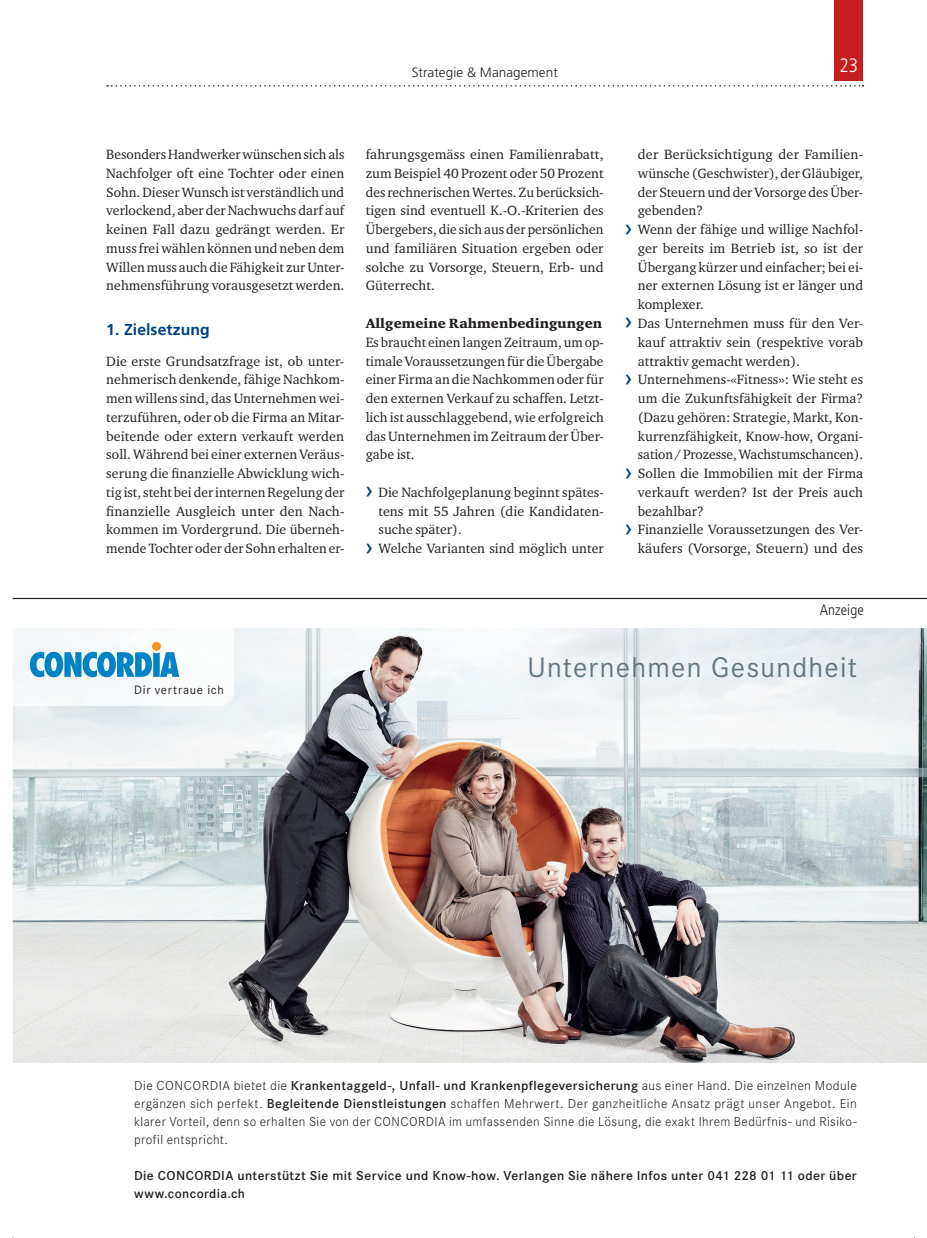
<style>
.page{position:relative;width:927px;height:1238px;background:#fff}
.page>*{position:absolute;margin:0;border:0;box-sizing:border-box;transform-origin:0 0}
.t1{font:27.75px "Corporate SBQ";letter-spacing:.045em;color:#647882}
.t2{font:300 condensed 19.5px "Frutiger LT Std";color:#fff}
.t3{font:700 15.75px "Frutiger LT Std";letter-spacing:.005em;color:#014081}
.t4{font:300 condensed 15px "Frutiger LT Std";letter-spacing:.005em;color:#231f20}
.t5{font:13.8px/18.8px "Charter ITC";letter-spacing:.005em;color:#231f20;text-align:justify}
.t6{font:13.8px "Charter ITC Blac";letter-spacing:.005em;color:#231f20}
.t7{font:300 13.5px "Frutiger LT Std";letter-spacing:.005em;color:#231f20}
.t8{font:300 12.75px/18px "Corporate SBQ";letter-spacing:.03em;color:#231f20;text-align:justify}
.t9{font:500 12.75px/18px "Corporate SBQ";letter-spacing:.03em;color:#231f20}
.t10{font:12px "Corporate SBQ";letter-spacing:.065em;color:#231f20}
.s1{font-family:"Frutiger LT Std";font-size:24px;color:#014081}
.s2{font-weight:500}
</style>
<div class="page">
<div style="left:835px;top:0;width:28px;height:81px;background:#c41e1f"></div>
<svg style="left:107px;top:85px;width:756px;height:2px"></svg>
<hr style="left:13px;top:598px;width:914px;height:1px;background:#231f20">
<img style="left:13px;top:628px;width:914px;height:435px">
<img style="left:13px;top:628px;width:221px;height:77px">
<svg style="left:30px;top:651px;width:149px;height:26px"></svg>
<div style="left:152px;top:642px;width:9px;height:8px;background:#f7931d;border-radius:50%"></div>
<p class="t7" style="left:412px;top:64px;width:148px">Strategie &amp; Management</p>
<h2 class="t2" style="left:840px;top:54px;width:20px">23</h2>
<p class="t5" style="left:106px;top:145px;width:240px">Besonders Handwerker wünschen sich als Nachfolger oft eine Tochter oder einen Sohn. Dieser Wunsch ist verständlich und verlockend, aber der Nachwuchs darf auf keinen Fall dazu gedrängt werden. Er muss frei wählen können und neben dem Willen muss auch die Fähigkeit zur Unter&shy;nehmensführung vorausgesetzt werden.</p>
<p class="t3" style="left:106px;top:321px;width:105px">1. Zielsetzung</p>
<p class="t5" style="left:106px;top:351px;width:240px">Die erste Grundsatzfrage ist, ob unter&shy;nehmerisch denkende, fähige Nachkom&shy;men willens sind, das Unternehmen wei&shy;terzuführen, oder ob die Firma an Mitar&shy;beitende oder extern verkauft werden soll. Während bei einer externen Veräus&shy;serung die finanzielle Abwicklung wich&shy;tig ist, steht bei der internen Regelung der finanzielle Ausgleich unter den Nach&shy;kommen im Vordergrund. Die überneh&shy;mende Tochter oder der Sohn erhalten er-</p>
<p class="t10" style="left:134px;top:683px;width:91px">Dir vertraue ich</p>
<p class="t5" style="left:366px;top:145px;width:240px">fahrungsgemäss einen Familienrabatt, zum Beispiel 40 Prozent oder 50 Prozent des rechnerischen Wertes. Zu berücksich&shy;tigen sind eventuell K.-O.-Kriterien des Übergebers, die sich aus der persönlichen und familiären Situation ergeben oder solche zu Vorsorge, Steuern, Erb- und Güterrecht.</p>
<p class="t6" style="left:366px;top:315px;width:238px">Allgemeine Rahmenbedingungen</p>
<p class="t5" style="left:366px;top:332px;width:240px">Es braucht einen langen Zeitraum, um op&shy;timale Voraussetzungen für die Übergabe einer Firma an die Nachkommen oder für den externen Verkauf zu schaffen. Letzt&shy;lich ist ausschlaggebend, wie erfolgreich das Unternehmen im Zeitraum der Über&shy;gabe ist.</p>
<p class="t5" style="left:366px;top:482px;width:240px"><span class="s1">›</span> Die Nachfolgeplanung beginnt spätes-</p>
<p class="t5" style="left:378px;top:501px;width:225px">tens mit 55 Jahren (die Kandidaten-</p>
<p class="t5" style="left:378px;top:520px;width:85px">suche später).</p>
<p class="t5" style="left:366px;top:538px;width:240px"><span class="s1">›</span> Welche Varianten sind möglich unter</p>
<p class="t5" style="left:638px;top:145px;width:227px">der Berücksichtigung der Familien-</p>
<p class="t5" style="left:638px;top:163px;width:227px">wünsche (Geschwister), der Gläubiger,</p>
<p class="t5" style="left:638px;top:182px;width:227px">der Steuern und der Vorsorge des Über-</p>
<p class="t5" style="left:638px;top:201px;width:67px">gebenden?</p>
<p class="t5" style="left:625px;top:220px;width:240px"><span class="s1">›</span> Wenn der fähige und willige Nachfol-</p>
<p class="t5" style="left:638px;top:238px;width:227px">ger bereits im Betrieb ist, so ist der</p>
<p class="t5" style="left:638px;top:257px;width:227px">Übergang kürzer und einfacher; bei ei-</p>
<p class="t5" style="left:638px;top:276px;width:227px">ner externen Lösung ist er länger und</p>
<p class="t5" style="left:638px;top:295px;width:68px">komplexer.</p>
<p class="t5" style="left:625px;top:313px;width:240px"><span class="s1">›</span> Das Unternehmen muss für den Ver-</p>
<p class="t5" style="left:638px;top:332px;width:227px">kauf attraktiv sein (respektive vorab</p>
<p class="t5" style="left:638px;top:351px;width:164px">attraktiv gemacht werden).</p>
<p class="t5" style="left:625px;top:370px;width:240px"><span class="s1">›</span> Unternehmens-«Fitness»: Wie steht es</p>
<p class="t5" style="left:638px;top:388px;width:227px">um die Zukunftsfähigkeit der Firma?</p>
<p class="t5" style="left:638px;top:407px;width:227px">(Dazu gehören: Strategie, Markt, Kon-</p>
<p class="t5" style="left:638px;top:426px;width:227px">kurrenzfähigkeit, Know-how, Organi-</p>
<p class="t5" style="left:638px;top:445px;width:227px">sation/Prozesse, Wachstumschancen).</p>
<p class="t5" style="left:625px;top:463px;width:239px"><span class="s1">›</span> Sollen die Immobilien mit der Firma</p>
<p class="t5" style="left:638px;top:482px;width:227px">verkauft werden? Ist der Preis auch</p>
<p class="t5" style="left:638px;top:501px;width:68px">bezahlbar?</p>
<p class="t5" style="left:625px;top:520px;width:240px"><span class="s1">›</span> Finanzielle Voraussetzungen des Ver-</p>
<p class="t5" style="left:638px;top:538px;width:227px">käufers (Vorsorge, Steuern) und des</p>
<p class="t4" style="left:820px;top:601px;width:45px">Anzeige</p>
<h1 class="t1" style="left:527px;top:651px;width:331px">Unternehmen Gesundheit</h1>
<p class="t8" style="left:134px;top:1076px;width:724px">Die CONCORDIA bietet die <span class="s2">Krankentaggeld-, Unfall- und Krankenpflegeversicherung</span> aus einer Hand. Die einzelnen Module ergänzen sich perfekt. <span class="s2">Begleitende Dienstleistungen</span> schaffen Mehrwert. Der ganz heitliche Ansatz prägt unser Angebot. Ein klarer Vorteil, denn so erhalten Sie von der CONCORDIA im umfassenden Sinne die Lösung, die exakt Ihrem Bedürfnis- und Risiko&shy;profil entspricht.</p>
<p class="t9" style="left:134px;top:1166px;width:724px">Die CONCORDIA unterstützt Sie mit Service und Know-how. Verlangen Sie nähere Infos unter 041 228 01 11 oder über www.concordia.ch</p>
</div>
